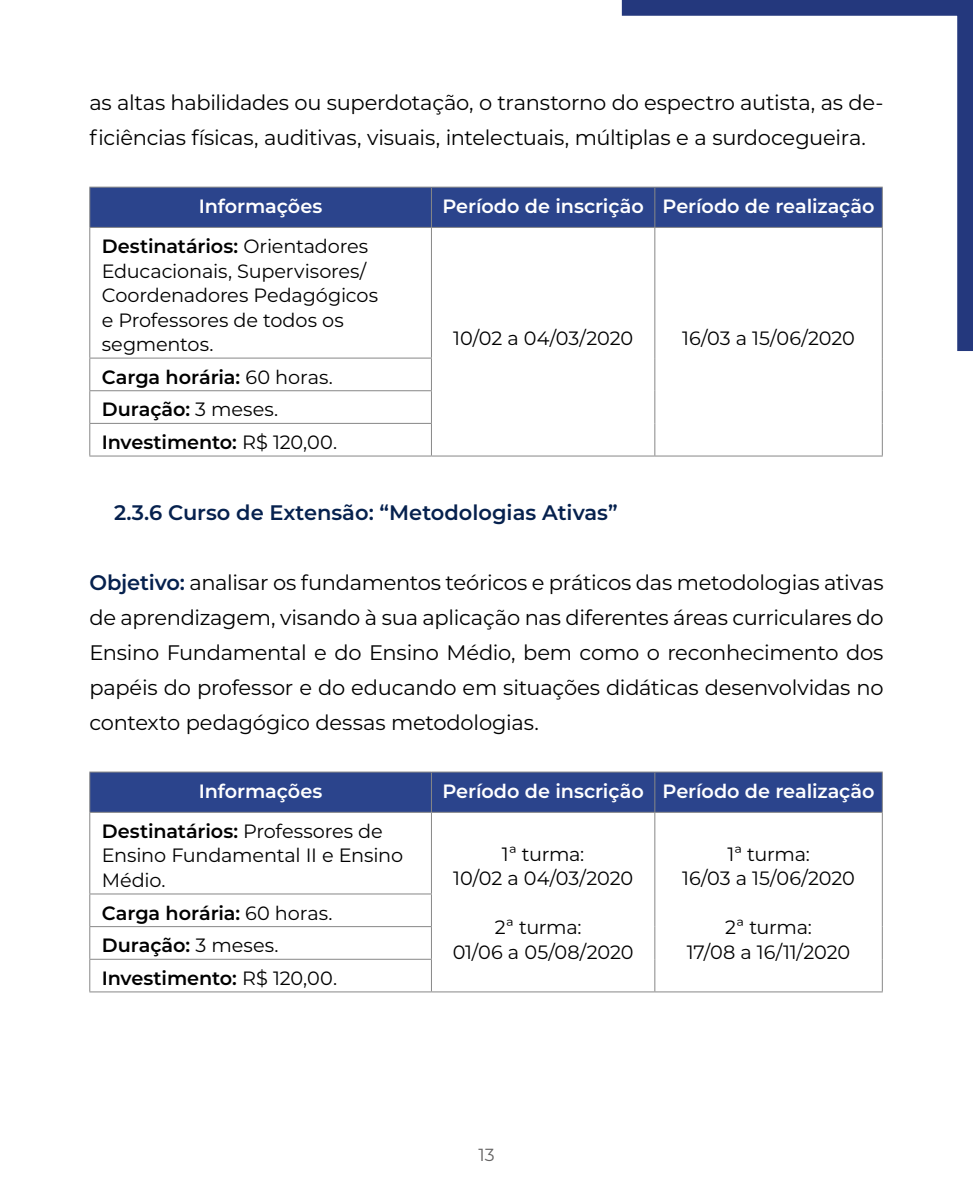
<style>
.page{position:relative;width:973px;height:1196px;background:#fff}
.page>*{position:absolute;margin:0;border:0;box-sizing:border-box;transform-origin:0 0}
.t1{font:21px/35px "Montserrat";letter-spacing:-.01em;color:#000}
.t2{font:600 21px "Montserrat";color:#06214e}
.t3{font:19.25px/24.5px "Montserrat";letter-spacing:-.01em;color:#000;text-align:center}
.t4{font:600 19.25px/32.6px "Montserrat";letter-spacing:-.005em;color:#000}
.t5{font:600 19.25px "Montserrat";letter-spacing:-.005em;color:#fff}
.t6{font:17.5px "Montserrat";color:#646363}
.s1{font-weight:600}
.s2{font-weight:400}
.s3{font-weight:600;color:#06214e}
</style>
<div class="page">
<svg style="left:606px;top:0;width:366px;height:367px"></svg>
<div style="left:90px;top:188px;width:791px;height:39px;background:#2b448c"></div>
<hr style="left:89px;top:187px;width:342px;height:1px;background:#878787">
<hr style="left:89px;top:187px;width:1px;height:40px;background:#878787">
<hr style="left:431px;top:187px;width:223px;height:1px;background:#878787">
<hr style="left:431px;top:187px;width:1px;height:40px;background:#878787">
<hr style="left:654px;top:187px;width:228px;height:1px;background:#878787">
<hr style="left:654px;top:187px;width:1px;height:40px;background:#878787">
<hr style="left:881px;top:187px;width:1px;height:40px;background:#878787">
<hr style="left:89px;top:227px;width:342px;height:1px;background:#878787">
<hr style="left:89px;top:228px;width:1px;height:130px;background:#878787">
<hr style="left:431px;top:227px;width:223px;height:1px;background:#878787">
<hr style="left:431px;top:228px;width:1px;height:130px;background:#878787">
<hr style="left:654px;top:227px;width:228px;height:1px;background:#878787">
<hr style="left:654px;top:228px;width:1px;height:130px;background:#878787">
<hr style="left:881px;top:228px;width:1px;height:130px;background:#878787">
<hr style="left:654px;top:358px;width:1px;height:33px;background:#878787">
<hr style="left:881px;top:358px;width:1px;height:33px;background:#878787">
<hr style="left:654px;top:391px;width:1px;height:32px;background:#878787">
<hr style="left:881px;top:391px;width:1px;height:32px;background:#878787">
<hr style="left:654px;top:423px;width:1px;height:32px;background:#878787">
<hr style="left:881px;top:423px;width:1px;height:32px;background:#878787">
<hr style="left:431px;top:455px;width:223px;height:1px;background:#878787">
<hr style="left:654px;top:455px;width:228px;height:1px;background:#878787">
<hr style="left:89px;top:358px;width:343px;height:1px;background:#878787">
<hr style="left:89px;top:358px;width:1px;height:32px;background:#878787">
<hr style="left:431px;top:358px;width:1px;height:32px;background:#878787">
<hr style="left:89px;top:390px;width:343px;height:1px;background:#878787">
<hr style="left:89px;top:391px;width:1px;height:32px;background:#878787">
<hr style="left:431px;top:391px;width:1px;height:32px;background:#878787">
<hr style="left:89px;top:423px;width:343px;height:1px;background:#878787">
<hr style="left:89px;top:424px;width:1px;height:31px;background:#878787">
<hr style="left:431px;top:424px;width:1px;height:31px;background:#878787">
<hr style="left:89px;top:455px;width:342px;height:1px;background:#878787">
<div style="left:90px;top:772px;width:791px;height:40px;background:#2b448c"></div>
<hr style="left:89px;top:771px;width:342px;height:1px;background:#878787">
<hr style="left:89px;top:772px;width:1px;height:40px;background:#878787">
<hr style="left:431px;top:771px;width:223px;height:1px;background:#878787">
<hr style="left:431px;top:772px;width:1px;height:40px;background:#878787">
<hr style="left:654px;top:771px;width:228px;height:1px;background:#878787">
<hr style="left:654px;top:772px;width:1px;height:40px;background:#878787">
<hr style="left:881px;top:772px;width:1px;height:40px;background:#878787">
<hr style="left:89px;top:812px;width:342px;height:1px;background:#878787">
<hr style="left:89px;top:812px;width:1px;height:81px;background:#878787">
<hr style="left:431px;top:812px;width:223px;height:1px;background:#878787">
<hr style="left:431px;top:812px;width:1px;height:81px;background:#878787">
<hr style="left:654px;top:812px;width:228px;height:1px;background:#878787">
<hr style="left:654px;top:812px;width:1px;height:82px;background:#878787">
<hr style="left:881px;top:812px;width:1px;height:82px;background:#878787">
<hr style="left:654px;top:894px;width:1px;height:32px;background:#878787">
<hr style="left:881px;top:894px;width:1px;height:32px;background:#878787">
<hr style="left:654px;top:926px;width:1px;height:33px;background:#878787">
<hr style="left:881px;top:926px;width:1px;height:33px;background:#878787">
<hr style="left:654px;top:959px;width:1px;height:32px;background:#878787">
<hr style="left:881px;top:959px;width:1px;height:32px;background:#878787">
<hr style="left:431px;top:991px;width:223px;height:1px;background:#878787">
<hr style="left:654px;top:991px;width:228px;height:1px;background:#878787">
<hr style="left:89px;top:893px;width:343px;height:1px;background:#878787">
<hr style="left:89px;top:894px;width:1px;height:32px;background:#878787">
<hr style="left:431px;top:894px;width:1px;height:32px;background:#878787">
<hr style="left:89px;top:926px;width:343px;height:1px;background:#878787">
<hr style="left:89px;top:927px;width:1px;height:31px;background:#878787">
<hr style="left:431px;top:927px;width:1px;height:31px;background:#878787">
<hr style="left:89px;top:958px;width:343px;height:1px;background:#878787">
<hr style="left:89px;top:959px;width:1px;height:32px;background:#878787">
<hr style="left:431px;top:959px;width:1px;height:32px;background:#878787">
<hr style="left:89px;top:991px;width:342px;height:1px;background:#878787">
<p class="t1" style="left:89px;top:84px;width:795px">as altas habilidades ou superdotação, o transtorno do espectro autista, as de&shy;ficiências físicas, auditivas, visuais, intelectuais, múltiplas e a surdocegueira.</p>
<p class="t5" style="left:199px;top:193px;width:125px">Informações</p>
<p class="t5" style="left:442px;top:193px;width:433px">Período de inscrição Período de realização</p>
<p class="t3" style="left:102px;top:233px;width:278px;text-align:left"><span class="s1">Destinatários:</span> Orientadores<br>Educacionais, Supervisores/<br>Coordenadores Pedagógicos e Professores de todos os segmentos.</p>
<p class="t3" style="left:453px;top:325px;width:181px">10/02 a 04/03/2020</p>
<p class="t3" style="left:682px;top:325px;width:174px">16/03 a 15/06/2020</p>
<p class="t4" style="left:102px;top:360px;width:237px">Carga horária: <span class="s2">60 horas.<br></span>Duração: <span class="s2">3 meses.<br></span>Investimento: <span class="s2">R$ 120,00.</span></p>
<p class="t2" style="left:114px;top:497px;width:505px">2.3.6 Curso de Extensão: “Metodologias Ativas”</p>
<p class="t1" style="left:89px;top:564px;width:795px;text-align:justify"><span class="s3">Objetivo:</span> analisar os fundamentos teóricos e práticos das metodologias ativas de aprendizagem, visando à sua aplicação nas diferentes áreas curriculares do Ensino Fundamental e do Ensino Médio, bem como o reconhecimento dos papéis do professor e do educando em situações didáticas desenvolvidas no contexto pedagógico dessas metodologias.</p>
<p class="t5" style="left:199px;top:777px;width:125px">Informações</p>
<p class="t5" style="left:442px;top:777px;width:433px">Período de inscrição Período de realização</p>
<p class="t3" style="left:102px;top:818px;width:303px;text-align:left"><span class="s1">Destinatários:</span> Professores de<br>Ensino Fundamental II e Ensino<br>Médio.</p>
<p class="t3" style="left:453px;top:841px;width:181px">1ª turma:<br>10/02 a 04/03/2020</p>
<p class="t3" style="left:452px;top:914px;width:182px">2ª turma:<br>01/06 a 05/08/2020</p>
<p class="t3" style="left:682px;top:841px;width:174px">1ª turma:<br>16/03 a 15/06/2020</p>
<p class="t3" style="left:686px;top:914px;width:165px">2ª turma:<br>17/08 a 16/11/2020</p>
<p class="t4" style="left:102px;top:895px;width:237px">Carga horária: <span class="s2">60 horas.<br></span>Duração: <span class="s2">3 meses.<br></span>Investimento: <span class="s2">R$ 120,00.</span></p>
<p class="t6" style="left:478px;top:1142px;width:18px">13</p>
</div>
